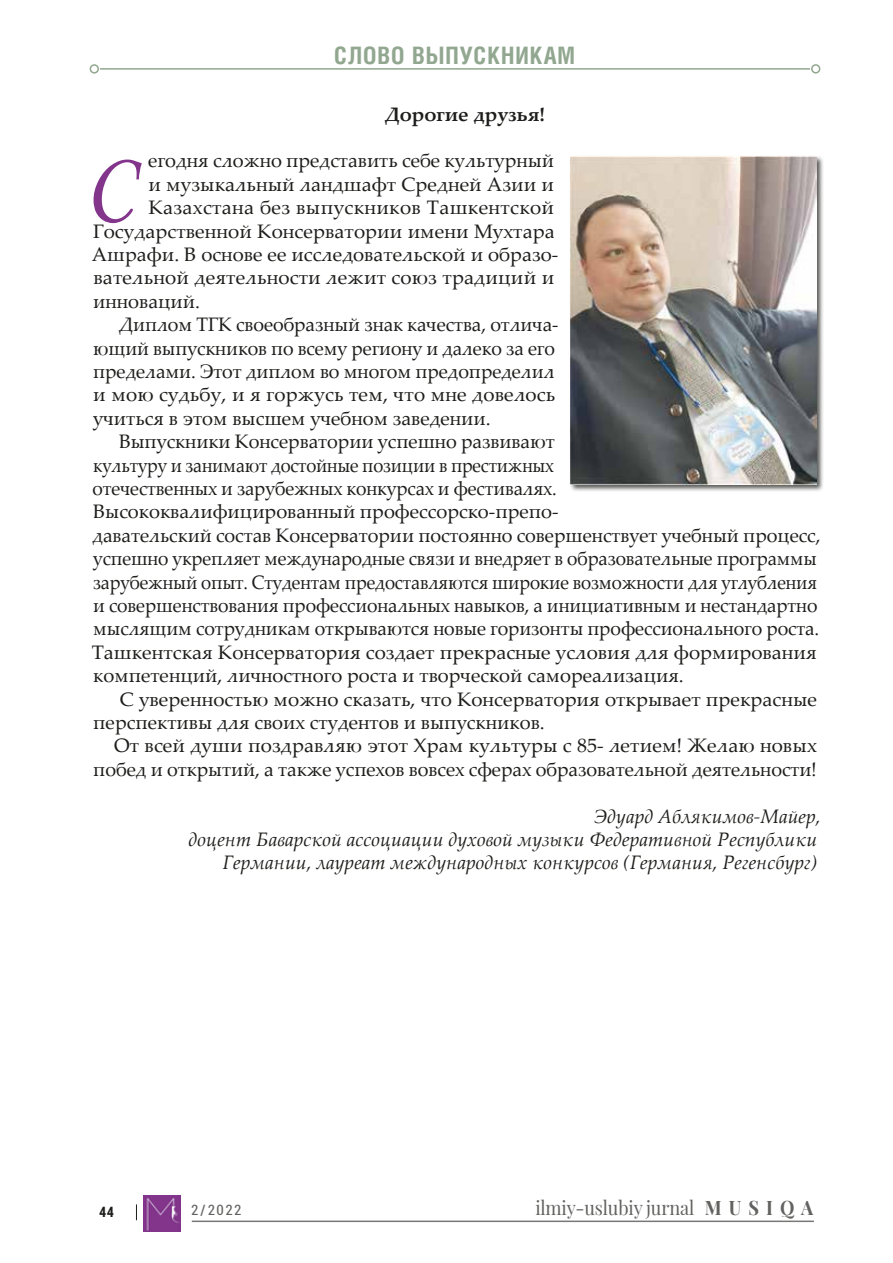
<style>
.page{position:relative;width:893px;height:1263px;background:#fff}
.page>*{position:absolute;margin:0;border:0;box-sizing:border-box;transform-origin:0 0}
.t1{font:93.15px "Monotype Corsiva";color:#82358b}
.t2{font:700 24px "Helios Cond C";letter-spacing:.04em;color:#92a790}
.t3{font:19.5px "Palatino Linotype";color:#1d1d1b}
.t4{font:19.5px "Palatino Linotype";color:#1d1d1b;scale:.96 1}
.t5{font:italic 19.5px/23.4px "Palatino Linotype";color:#1d1d1b;text-align:right}
.t6{font:19.5px "Palatino Linotype";color:#1d1d1b;scale:.92 1}
.t7{font:19.5px "Palatino Linotype";color:#1d1d1b;scale:.94 1}
.t8{font:19.5px "Palatino Linotype";color:#1d1d1b;scale:.95 1}
.t9{font:19.5px "Palatino Linotype";color:#1d1d1b;scale:.91 1}
.t10{font:19.5px "Playfair Display";letter-spacing:-.005em;color:#1d1d1b;scale:.93 1}
.t11{font:700 19.5px "Palatino Linotype";color:#1d1d1b}
.t12{font:condensed 14.25px "Roboto";color:#1d1d1b}
.t13{font:700 14.25px "Roboto Condensed";color:#1d1d1b}
</style>
<div class="page">
<img style="left:144px;top:1195px;width:36px;height:37px">
<hr style="left:192px;top:1220px;width:622px;height:2px;background:#1d1d1b">
<div style="left:569px;top:155px;width:255px;height:337px;background:#1d1d1b;opacity:.75"></div>
<img style="left:571px;top:156px;width:245px;height:328px">
<svg style="left:136px;top:1204px;width:1px;height:16px"></svg>
<hr style="left:100px;top:68px;width:710px;height:2px;background:#92a790">
<div style="left:811px;top:64px;width:9px;height:10px;border:2px solid #92a790;border-radius:50%"></div>
<div style="left:90px;top:64px;width:9px;height:10px;border:2px solid #92a790;border-radius:50%"></div>
<p class="t2" style="left:334px;top:41px;width:242px">СЛОВО ВЫПУСКНИКАМ</p>
<p class="t11" style="left:384px;top:100px;width:162px">Дорогие друзья!</p>
<h1 class="t1" style="left:85px;top:129px;width:50px">С</h1>
<p class="t3" style="left:148px;top:147px;width:407px">егодня сложно представить себе культурный</p>
<p class="t3" style="left:149px;top:170px;width:407px">и музыкальный ландшафт Средней Азии и</p>
<p class="t3" style="left:148px;top:194px;width:407px">Казахстана без выпускников Ташкентской</p>
<p class="t3" style="left:93px;top:217px;width:463px">Государственной Консерватории имени Мухтара</p>
<p class="t3" style="left:92px;top:240px;width:468px">Ашрафи. В основе ее исследовательской и образо-</p>
<p class="t3" style="left:93px;top:264px;width:462px">вательной деятельности лежит союз традиций и</p>
<p class="t3" style="left:93px;top:287px;width:108px">инноваций.</p>
<p class="t3" style="left:119px;top:311px;width:441px">Диплом ТГК своеобразный знак качества, отлича-</p>
<p class="t4" style="left:93px;top:334px;width:482px">ющий выпускников по всему региону и далеко за его</p>
<p class="t3" style="left:93px;top:357px;width:463px">пределами. Этот диплом во многом предопределил</p>
<p class="t3" style="left:93px;top:381px;width:464px">и мою судьбу, и я горжусь тем, что мне довелось</p>
<p class="t3" style="left:93px;top:404px;width:399px">учиться в этом высшем учебном заведении.</p>
<p class="t3" style="left:119px;top:428px;width:437px">Выпускники Консерватории успешно развивают</p>
<p class="t9" style="left:93px;top:451px;width:508px">культуру и занимают достойные позиции в престижных</p>
<p class="t8" style="left:93px;top:474px;width:490px">отечественных и зарубежных конкурсах и фестивалях.</p>
<p class="t3" style="left:93px;top:498px;width:467px">Высококвалифицированный профессорско-препо-</p>
<p class="t3" style="left:93px;top:521px;width:729px">давательский состав Консерватории постоянно совершенствует учебный процесс,</p>
<p class="t7" style="left:93px;top:545px;width:771px">успешно укрепляет международные связи и внедряет в образовательные программы</p>
<p class="t6" style="left:93px;top:568px;width:788px">зарубежный опыт. Студентам предоставляются широкие возможности для углубления</p>
<p class="t4" style="left:93px;top:591px;width:756px">и совершенствования профессиональных навыков, а инициативным и нестандартно</p>
<p class="t4" style="left:93px;top:615px;width:758px">мыслящим сотрудникам открываются новые горизонты профессионального роста.</p>
<p class="t3" style="left:92px;top:638px;width:727px">Ташкентская Консерватория создает прекрасные условия для формирования</p>
<p class="t3" style="left:93px;top:662px;width:592px">компетенций, личностного роста и творческой самореализация.</p>
<p class="t3" style="left:120px;top:685px;width:699px">С уверенностью можно сказать, что Консерватория открывает прекрасные</p>
<p class="t3" style="left:93px;top:708px;width:453px">перспективы для своих студентов и выпускников.</p>
<p class="t3" style="left:114px;top:732px;width:704px">От всей души поздравляю этот Храм культуры с 85- летием! Желаю новых</p>
<p class="t3" style="left:93px;top:755px;width:725px">побед и открытий, а также успехов вовсех сферах образовательной деятельности!</p>
<p class="t5" style="left:189px;top:803px;width:634px">Эдуард Аблякимов-Майер,<br>доцент Баварской ассоциации духовой музыки Федеративной Республики<br>Германии, лауреат международных конкурсов (Германия, Регенсбург)</p>
<p class="t13" style="left:99px;top:1202px;width:16px">44</p>
<p class="t12" style="left:191px;top:1200px;width:52px">2/2022</p>
<p class="t10" style="left:535px;top:1192px;width:301px">ilmiy-uslubiy jurnal M U S I Q A</p>
</div>
